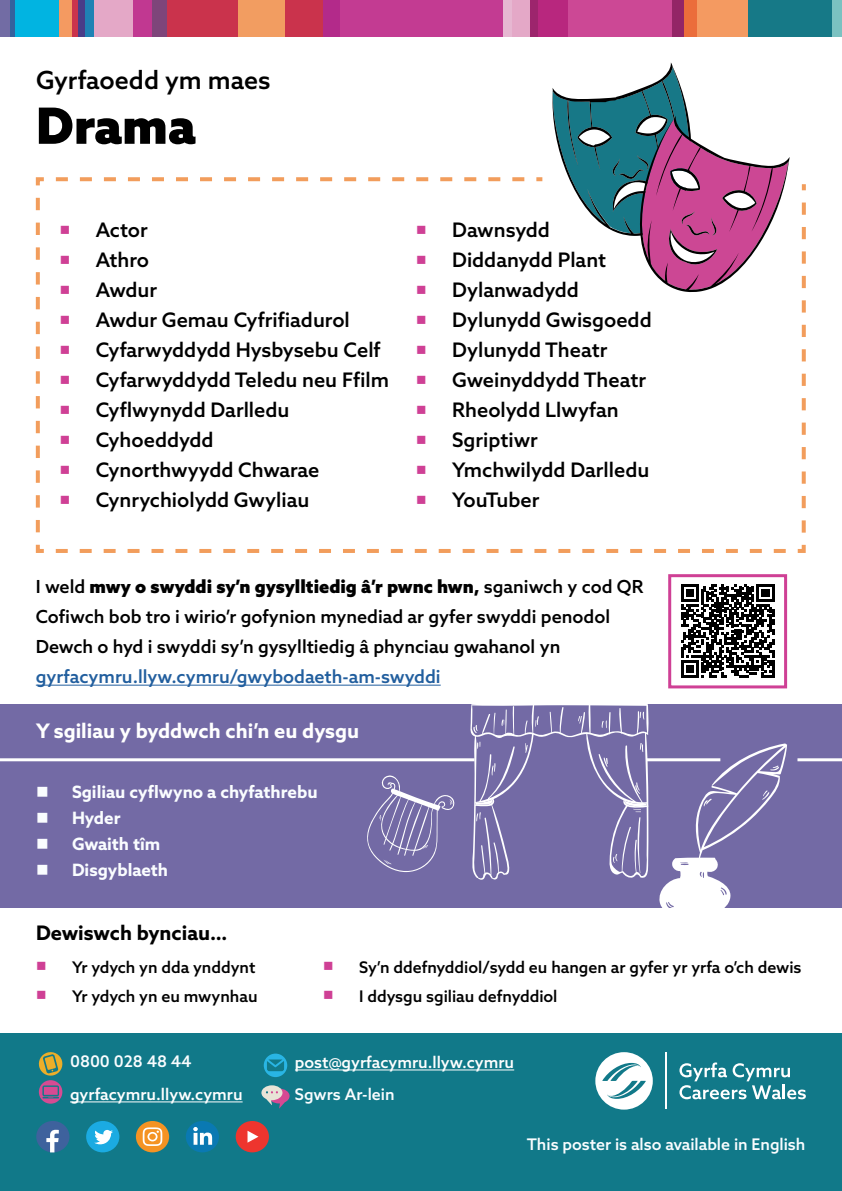
<style>
.page{position:relative;width:842px;height:1191px;background:#fff}
.page>*{position:absolute;margin:0;border:0;box-sizing:border-box;transform-origin:0 0}
.Heading__H1{font:900 50px "Azo Sans";color:#000}
.Heading__H1-2{font:500 25px "Azo Sans";color:#000}
.t1{font:500 20px "Azo Sans";color:#000}
.Sub_Heading_White__H2{font:700 20px "Azo Sans";color:#fff}
.Sub_Heading_White__H2-2{font:700 20px "Azo Sans";color:#000}
.Body_Black__P{font:500 18px/30px "Azo Sans";color:#000}
.Body_Black__P-2{font:900 18px "Azo Sans";color:#000}
.Body_Black__P-3{font:500 18px "Azo Sans";color:#215e9e}
.Bullet_White{font:700 17px "Azo Sans";color:#fafdff}
.t2{font:500 16px "Azo Sans";color:#000}
.Body_White__P{font:500 16px "Azo Sans";color:#fafdff}
.Body_White__P-2{font:500 16px "Azo Sans";color:#fff}
.s1{font-weight:500}
</style>
<div class="page">
<div style="left:0;top:0;width:11px;height:36px;background:#726ca4"></div>
<hr style="left:11px;top:0;width:4px;height:36px;background:#34619d">
<div style="left:15px;top:0;width:44px;height:36px;background:#01b4e1"></div>
<div style="left:59px;top:0;width:13px;height:36px;background:#f49a61"></div>
<div style="left:72px;top:0;width:7px;height:36px;background:#ca334c"></div>
<div style="left:79px;top:0;width:6px;height:36px;background:#493d88"></div>
<div style="left:85px;top:0;width:9px;height:36px;background:#1f82b4"></div>
<div style="left:94px;top:0;width:39px;height:36px;background:#e4a8c7"></div>
<div style="left:133px;top:0;width:19px;height:36px;background:#c13891"></div>
<div style="left:152px;top:0;width:16px;height:36px;background:#7e457a"></div>
<div style="left:168px;top:0;width:70px;height:36px;background:#ca334c"></div>
<div style="left:238px;top:0;width:48px;height:36px;background:#f29d61"></div>
<div style="left:286px;top:0;width:37px;height:36px;background:#ca334c"></div>
<div style="left:323px;top:0;width:17px;height:36px;background:#b32a8a"></div>
<div style="left:340px;top:0;width:163px;height:36px;background:#c33b92"></div>
<div style="left:503px;top:0;width:9px;height:36px;background:#e6b7d1"></div>
<div style="left:512px;top:0;width:18px;height:36px;background:#e4a8c7"></div>
<div style="left:530px;top:0;width:9px;height:36px;background:#9d256d"></div>
<div style="left:539px;top:0;width:29px;height:36px;background:#b8277e"></div>
<div style="left:568px;top:0;width:104px;height:36px;background:#cc4895"></div>
<div style="left:672px;top:0;width:12px;height:36px;background:#932566"></div>
<div style="left:684px;top:0;width:13px;height:36px;background:#eb6d3b"></div>
<div style="left:697px;top:0;width:52px;height:36px;background:#f49a61"></div>
<div style="left:749px;top:0;width:83px;height:36px;background:#167987"></div>
<div style="left:832px;top:0;width:10px;height:36px;background:#7bc2c1"></div>
<svg style="left:552px;top:62px;width:238px;height:113px"></svg>
<svg style="left:35px;top:175px;width:771px;height:378px"></svg>
<div style="left:668px;top:574px;width:119px;height:114px;background:#fff;border:3px solid #cf4095"></div>
<div style="left:0;top:704px;width:842px;height:204px;background:#736aa5"></div>
<svg style="left:367px;top:775px;width:88px;height:97px"></svg>
<svg style="left:470px;top:704px;width:179px;height:176px"></svg>
<svg style="left:657px;top:743px;width:130px;height:165px"></svg>
<hr style="left:0;top:758px;width:474px;height:3px;background:#fff">
<hr style="left:797px;top:758px;width:45px;height:3px;background:#fff">
<hr style="left:646px;top:758px;width:74px;height:3px;background:#fff">
<div style="left:0;top:1033px;width:842px;height:158px;background:#117989"></div>
<hr style="left:36px;top:684px;width:405px;height:1px;background:#215e9e">
<svg style="left:681px;top:584px;width:93px;height:93px"></svg>
<hr style="left:665px;top:1052px;width:2px;height:57px;background:#fff">
<svg style="left:595px;top:1052px;width:58px;height:57px"></svg>
<svg style="left:679px;top:1062px;width:127px;height:37px"></svg>
<svg style="left:264px;top:1053px;width:23px;height:24px"></svg>
<hr style="left:295px;top:1069px;width:219px;height:1px;background:#fff">
<svg style="left:38px;top:1052px;width:25px;height:51px"></svg>
<hr style="left:70px;top:1101px;width:173px;height:1px;background:#fff">
<svg style="left:261px;top:1085px;width:29px;height:23px"></svg>
<div style="left:36px;top:1121px;width:33px;height:31px;background:#3e629d;border-radius:50%"></div>
<svg style="left:46px;top:1129px;width:13px;height:23px"></svg>
<div style="left:86px;top:1121px;width:33px;height:31px;background:#1babe2;border-radius:50%"></div>
<svg style="left:94px;top:1129px;width:19px;height:15px"></svg>
<div style="left:136px;top:1121px;width:33px;height:31px;background:#f49323;border-radius:50%"></div>
<svg style="left:143px;top:1127px;width:19px;height:19px"></svg>
<div style="left:186px;top:1121px;width:33px;height:31px;background:#0a79b2;border-radius:50%"></div>
<svg style="left:193px;top:1127px;width:19px;height:17px"></svg>
<div style="left:236px;top:1121px;width:33px;height:31px;background:#ee352e;border-radius:50%"></div>
<svg style="left:247px;top:1130px;width:11px;height:12px"></svg>
<svg style="left:61px;top:226px;width:8px;height:8px"></svg>
<svg style="left:61px;top:256px;width:8px;height:8px"></svg>
<svg style="left:61px;top:286px;width:8px;height:8px"></svg>
<svg style="left:61px;top:316px;width:8px;height:8px"></svg>
<svg style="left:61px;top:346px;width:8px;height:8px"></svg>
<svg style="left:61px;top:376px;width:8px;height:8px"></svg>
<svg style="left:61px;top:406px;width:8px;height:8px"></svg>
<svg style="left:61px;top:436px;width:8px;height:8px"></svg>
<svg style="left:61px;top:466px;width:8px;height:8px"></svg>
<svg style="left:61px;top:496px;width:8px;height:8px"></svg>
<svg style="left:417px;top:226px;width:8px;height:8px"></svg>
<svg style="left:417px;top:256px;width:8px;height:8px"></svg>
<svg style="left:417px;top:286px;width:8px;height:8px"></svg>
<svg style="left:417px;top:316px;width:8px;height:8px"></svg>
<svg style="left:417px;top:346px;width:8px;height:8px"></svg>
<svg style="left:417px;top:376px;width:8px;height:8px"></svg>
<svg style="left:417px;top:406px;width:8px;height:8px"></svg>
<svg style="left:417px;top:436px;width:8px;height:8px"></svg>
<svg style="left:417px;top:466px;width:8px;height:8px"></svg>
<svg style="left:417px;top:496px;width:8px;height:8px"></svg>
<h1 class="Heading__H1-2" style="left:36px;top:64px;width:236px">Gyrfaoedd ym maes</h1>
<h1 class="Heading__H1" style="left:36px;top:93px;width:161px">Drama</h1>
<p class="t1" style="left:96px;top:217px;width:54px">Actor</p>
<p class="t1" style="left:96px;top:247px;width:55px">Athro</p>
<p class="t1" style="left:96px;top:277px;width:63px">Awdur</p>
<p class="t1" style="left:96px;top:307px;width:256px">Awdur Gemau Cyfrifiadurol</p>
<p class="t1" style="left:96px;top:337px;width:287px">Cyfarwyddydd Hysbysebu Celf</p>
<p class="t1" style="left:96px;top:367px;width:295px">Cyfarwyddydd Teledu neu Ffilm</p>
<p class="t1" style="left:96px;top:397px;width:195px">Cyflwynydd Darlledu</p>
<p class="t1" style="left:96px;top:427px;width:119px">Cyhoeddydd</p>
<p class="t1" style="left:96px;top:457px;width:225px">Cynorthwyydd Chwarae</p>
<p class="t1" style="left:96px;top:487px;width:215px">Cynrychiolydd Gwyliau</p>
<p class="t1" style="left:452px;top:217px;width:99px">Dawnsydd</p>
<p class="t1" style="left:452px;top:247px;width:155px">Diddanydd Plant</p>
<p class="t1" style="left:452px;top:277px;width:128px">Dylanwadydd</p>
<p class="t1" style="left:452px;top:307px;width:201px">Dylunydd Gwisgoedd</p>
<p class="t1" style="left:452px;top:337px;width:157px">Dylunydd Theatr</p>
<p class="t1" style="left:452px;top:367px;width:195px">Gweinyddydd Theatr</p>
<p class="t1" style="left:452px;top:397px;width:168px">Rheolydd Llwyfan</p>
<p class="t1" style="left:452px;top:427px;width:87px">Sgriptiwr</p>
<p class="t1" style="left:452px;top:457px;width:199px">Ymchwilydd Darlledu</p>
<p class="t1" style="left:452px;top:487px;width:89px">YouTuber</p>
<p class="Body_Black__P-2" style="left:36px;top:574px;width:609px"><span class="s1">I weld</span> mwy o swyddi sy’n gysylltiedig â’r pwnc hwn, <span class="s1">sganiwch y cod QR</span></p>
<p class="Body_Black__P" style="left:36px;top:601px;width:576px">Cofiwch bob tro i wirio’r gofynion mynediad ar gyfer swyddi penodol<br>Dewch o hyd i swyddi sy’n gysylltiedig â phynciau gwahanol yn</p>
<p class="Body_Black__P-3" style="left:36px;top:664px;width:406px">gyrfacymru.llyw.cymru/gwybodaeth-am-swyddi</p>
<h2 class="Sub_Heading_White__H2" style="left:36px;top:717px;width:325px">Y sgiliau y byddwch chi’n eu dysgu</h2>
<p class="Bullet_White" style="left:72px;top:780px;width:247px">Sgiliau cyflwyno a chyfathrebu</p>
<p class="Bullet_White" style="left:72px;top:806px;width:50px">Hyder</p>
<p class="Bullet_White" style="left:72px;top:832px;width:90px">Gwaith tîm</p>
<p class="Bullet_White" style="left:72px;top:858px;width:98px">Disgyblaeth</p>
<h2 class="Sub_Heading_White__H2-2" style="left:36px;top:919px;width:193px">Dewiswch bynciau…</h2>
<p class="t2" style="left:72px;top:956px;width:185px">Yr ydych yn dda ynddynt</p>
<p class="t2" style="left:72px;top:985px;width:187px">Yr ydych yn eu mwynhau</p>
<p class="t2" style="left:359px;top:956px;width:444px">Sy’n ddefnyddiol/sydd eu hangen ar gyfer yr yrfa o’ch dewis</p>
<p class="t2" style="left:359px;top:985px;width:200px">I ddysgu sgiliau defnyddiol</p>
<p class="Body_White__P" style="left:70px;top:1051px;width:123px">0800 028 48 44</p>
<p class="Body_White__P-2" style="left:295px;top:1051px;width:221px">post@gyrfacymru.llyw.cymru</p>
<p class="Body_White__P-2" style="left:70px;top:1083px;width:174px">gyrfacymru.llyw.cymru</p>
<p class="Body_White__P" style="left:295px;top:1083px;width:101px">Sgwrs Ar-lein</p>
<p class="Body_White__P" style="left:527px;top:1133px;width:280px">This poster is also available in English</p>
</div>
